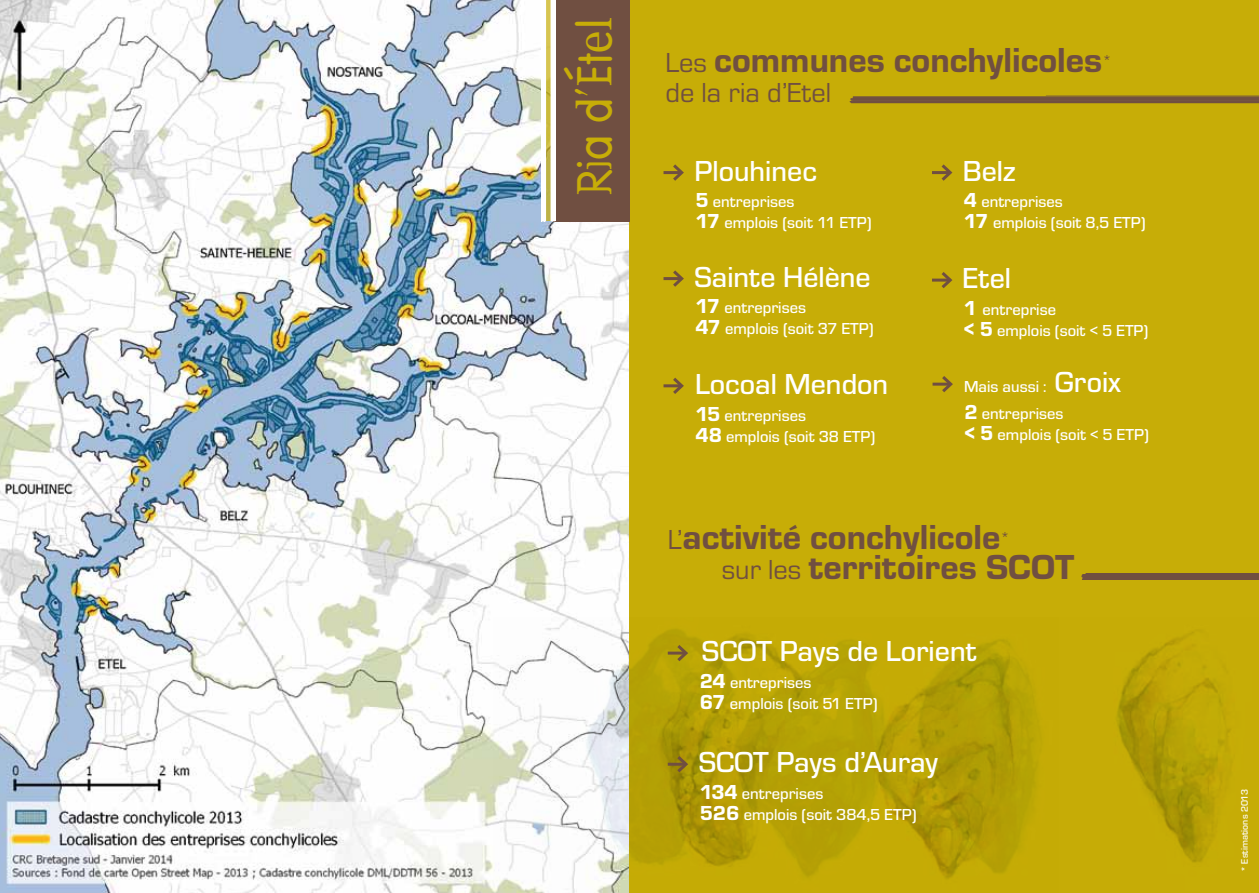
<style>
.page{position:relative;width:1259px;height:893px;background:#fff}
.page>*{position:absolute;margin:0;border:0;box-sizing:border-box;transform-origin:0 0}
.t1{font:48px "Dead History Roman";color:#c7ad07;scale:.95 1}
.t2{font:800 36px "Eurostile T";color:#704f41}
.t3{font:500 30px "Eurostile T";color:#fff}
.t4{font:28.5px "Eurostile T";color:#704f41}
.t5{font:500 16.5px/21px "Eurostile T";color:#fff}
.t6{font:15px "Eurostile T";color:#704f41}
.t7{font:500 9.75px "Eurostile T";color:#fff}
.s1{font-weight:400;font-size:28.5px}
.s2{font-weight:800;font-size:21px}
.s3{font-size:30px}
</style>
<div class="page">
<img style="left:0;top:0;width:629px;height:893px">
<div style="left:629px;top:0;width:630px;height:893px;background:#c7ad07"></div>
<hr style="left:932px;top:383px;width:18px;height:3px;background:#704f41">
<svg style="left:939px;top:376px;width:14px;height:16px"></svg>
<hr style="left:663px;top:171px;width:19px;height:3px;background:#704f41">
<svg style="left:673px;top:164px;width:11px;height:17px"></svg>
<hr style="left:663px;top:277px;width:19px;height:3px;background:#704f41">
<svg style="left:673px;top:270px;width:11px;height:17px"></svg>
<hr style="left:932px;top:171px;width:18px;height:3px;background:#704f41">
<svg style="left:941px;top:164px;width:12px;height:17px"></svg>
<hr style="left:932px;top:279px;width:18px;height:3px;background:#704f41">
<svg style="left:938px;top:272px;width:15px;height:16px"></svg>
<hr style="left:663px;top:384px;width:19px;height:3px;background:#704f41">
<svg style="left:670px;top:378px;width:14px;height:16px"></svg>
<img style="left:493px;top:618px;width:136px;height:275px">
<img style="left:629px;top:629px;width:602px;height:250px">
<hr style="left:668px;top:652px;width:18px;height:3px;background:#704f41">
<svg style="left:674px;top:642px;width:16px;height:22px"></svg>
<hr style="left:668px;top:763px;width:18px;height:3px;background:#704f41">
<svg style="left:674px;top:753px;width:16px;height:22px"></svg>
<hr style="left:851px;top:103px;width:408px;height:1px;background:#fff">
<div style="left:850px;top:98px;width:409px;height:5px;background:#704f41"></div>
<hr style="left:853px;top:96px;width:406px;height:2px;background:#704f41">
<hr style="left:1046px;top:95px;width:213px;height:1px;background:#704f41">
<svg style="left:1081px;top:574px;width:178px;height:6px"></svg>
<hr style="left:1085px;top:573px;width:174px;height:1px;background:#704f41">
<div style="left:553px;top:0;width:76px;height:221px;background:#704f41"></div>
<svg style="left:542px;top:0;width:14px;height:221px"></svg>
<h1 class="t1" style="left:560px;top:195px;width:188px;rotate:-90deg">Ria d’Étel</h1>
<h2 class="t2" style="left:665px;top:39px;width:438px"><span class="s1">Les</span> communes conchylicoles</h2>
<p class="t6" style="left:1102px;top:51px;width:11px">*</p>
<h3 class="t4" style="left:665px;top:76px;width:167px">de la ria d’Etel</h3>
<h3 class="t3" style="left:694px;top:153px;width:124px">Plouhinec</h3>
<p class="t5" style="left:695px;top:191px;width:178px"><span class="s2">5</span> entreprises<br><span class="s2">17</span> emplois (soit 11 ETP)</p>
<h3 class="t3" style="left:694px;top:259px;width:178px">Sainte Hélène</h3>
<p class="t5" style="left:695px;top:297px;width:180px"><span class="s2">17</span> entreprises<br><span class="s2">47</span> emplois (soit 37 ETP)</p>
<h3 class="t3" style="left:695px;top:367px;width:195px">Locoal Mendon</h3>
<p class="t5" style="left:695px;top:404px;width:181px"><span class="s2">15</span> entreprises<br><span class="s2">48</span> emplois (soit 38 ETP)</p>
<h3 class="t3" style="left:963px;top:153px;width:54px">Belz</h3>
<p class="t5" style="left:964px;top:191px;width:183px"><span class="s2">4</span> entreprises<br><span class="s2">17</span> emplois (soit 8,5 ETP)</p>
<h3 class="t3" style="left:963px;top:261px;width:50px">Etel</h3>
<p class="t5" style="left:964px;top:299px;width:186px"><span class="s2">1</span> entreprise<br><span class="s2">&lt; 5</span> emplois (soit &lt; 5 ETP)</p>
<p class="t5" style="left:964px;top:373px;width:158px;line-height:26.5px">Mais aussi : <span class="s3">Groix<br></span><span class="s2">2</span> entreprises</p>
<p class="t5" style="left:964px;top:424px;width:186px"><span class="s2">&lt; 5</span> emplois (soit &lt; 5 ETP)</p>
<h2 class="t2" style="left:668px;top:516px;width:334px"><span class="s1">L’</span>activité conchylicole</h2>
<p class="t6" style="left:1000px;top:528px;width:11px">*</p>
<h2 class="t2" style="left:722px;top:546px;width:354px"><span class="s1">sur les</span> territoires SCOT</h2>
<h3 class="t3" style="left:702px;top:634px;width:276px">SCOT Pays de Lorient</h3>
<p class="t5" style="left:699px;top:671px;width:179px"><span class="s2">24</span> entreprises<br><span class="s2">67</span> emplois (soit 51 ETP)</p>
<h3 class="t3" style="left:698px;top:745px;width:241px">SCOT Pays d’Auray</h3>
<p class="t5" style="left:699px;top:783px;width:218px"><span class="s2">134</span> entreprises<br><span class="s2">526</span> emplois (soit 384,5 ETP)</p>
<p class="t7" style="left:1238px;top:872px;width:84px;rotate:-90deg">* Estimations 2013</p>
</div>
